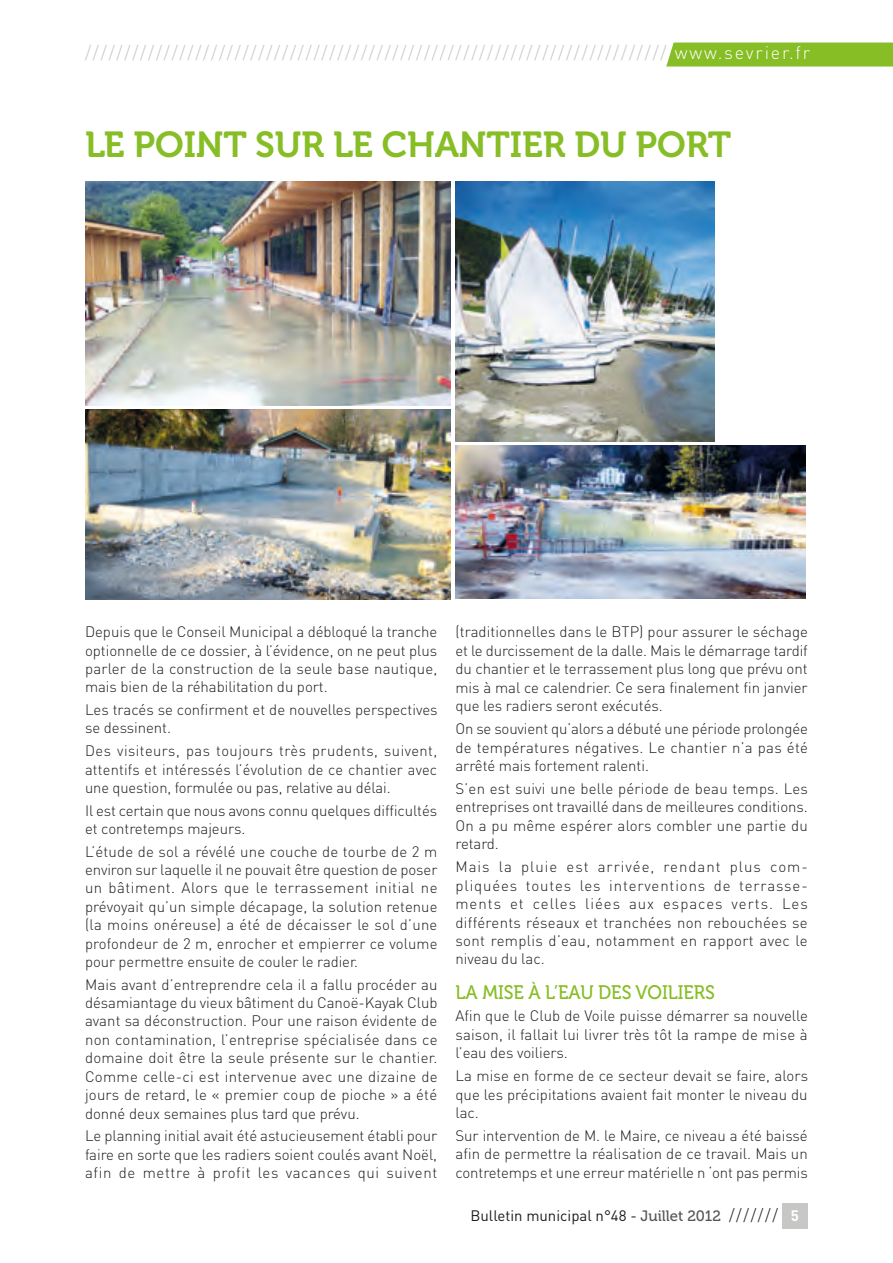
<style>
.page{position:relative;width:893px;height:1263px;background:#fff}
.page>*{position:absolute;margin:0;border:0;box-sizing:border-box;transform-origin:0 0}
.t1{font:36px "Museo 700";letter-spacing:-.005em;color:#87bd25}
.t2{font:19.5px "Museo 500";letter-spacing:-.005em;color:#87bd25;scale:.94 1}
.t3{font:300 18px "DIN";letter-spacing:.1em;color:#c7c7c6}
.t4{font:300 15px/18.5px "DIN";letter-spacing:-.005em;color:#1d1d1b;text-align:justify}
.t5{font:15px "DIN";color:#1d1d1b}
.s1{color:#fff}
.s2{font-family:"Museo 500";color:#575756}
.s3{font-weight:300;font-size:16.5px}
.s4{font-weight:700;color:#fff}
</style>
<div class="page">
<div style="left:783px;top:1203px;width:25px;height:26px;background:#c7c7c6"></div>
<div style="left:666px;top:43px;width:227px;height:24px;background:#87bd25"></div>
<img style="left:85px;top:409px;width:366px;height:190px">
<img style="left:455px;top:445px;width:350px;height:153px">
<img style="left:455px;top:182px;width:259px;height:259px">
<img style="left:85px;top:182px;width:366px;height:223px">
<p class="t3" style="left:85px;top:42px;width:727px">////////////////////////////////////////////////////////////////////////// <span class="s1">www.sevrier.fr</span></p>
<h1 class="t1" style="left:85px;top:124px;width:647px">LE POINT SUR LE CHANTIER DU PORT</h1>
<p class="t4" style="left:85px;top:622px;width:354px">Depuis que le Conseil Municipal a débloqué la tranche optionnelle de ce dossier, à l’évidence, on ne peut plus parler de la construction de la seule base nautique, mais bien de la réhabilitation du port.</p>
<p class="t4" style="left:85px;top:700px;width:354px">Les tracés se confirment et de nouvelles perspectives se dessinent.</p>
<p class="t4" style="left:85px;top:741px;width:354px">Des visiteurs, pas toujours très prudents, suivent, attentifs et intéressés l’évolution de ce chantier avec une question, formulée ou pas, relative au délai.</p>
<p class="t4" style="left:85px;top:801px;width:354px">Il est certain que nous avons connu quelques difficultés et contretemps majeurs.</p>
<p class="t4" style="left:85px;top:842px;width:354px">L’étude de sol a révélé une couche de tourbe de 2 m environ sur laquelle il ne pouvait être question de poser un bâtiment. Alors que le terrassement initial ne prévoyait qu’un simple décapage, la solution retenue (la moins onéreuse) a été de décaisser le sol d’une profondeur de 2 m, enrocher et empierrer ce volume pour permettre ensuite de couler le radier.</p>
<p class="t4" style="left:85px;top:975px;width:354px">Mais avant d’entreprendre cela il a fallu procéder au désamiantage du vieux bâtiment du Canoë-Kayak Club avant sa déconstruction. Pour une raison évidente de non contamination, l’entreprise spécialisée dans ce domaine doit être la seule présente sur le chantier.<br>Comme celle-ci est intervenue avec une dizaine de jours de retard, le « premier coup de pioche » a été donné deux semaines plus tard que prévu.</p>
<p class="t4" style="left:85px;top:1126px;width:354px">Le planning initial avait été astucieusement établi pour faire en sorte que les radiers soient coulés avant Noël, afin de mettre à profit les vacances qui suivent</p>
<p class="t4" style="left:455px;top:622px;width:354px">(traditionnelles dans le BTP) pour assurer le séchage et le durcissement de la dalle. Mais le démarrage tardif du chantier et le terrassement plus long que prévu ont mis à mal ce calendrier. Ce sera finalement fin janvier que les radiers seront exécutés.</p>
<p class="t4" style="left:455px;top:719px;width:354px">On se souvient qu’alors a débuté une période prolongée de températures négatives. Le chantier n’a pas été arrêté mais fortement ralenti.</p>
<p class="t4" style="left:455px;top:779px;width:354px">S’en est suivi une belle période de beau temps. Les entreprises ont travaillé dans de meilleures conditions.<br>On a pu même espérer alors combler une partie du retard.</p>
<p class="t4" style="left:455px;top:857px;width:354px">Mais la pluie est arrivée, rendant plus com&shy;pliquées toutes les interventions de terrasse&shy;ments et celles liées aux espaces verts. Les différents réseaux et tranchées non rebouchées se sont remplis d’eau, notamment en rapport avec le niveau du lac.</p>
<h2 class="t2" style="left:455px;top:981px;width:277px">LA MISE À L’EAU DES VOILIERS</h2>
<p class="t4" style="left:455px;top:1007px;width:354px">Afin que le Club de Voile puisse démarrer sa nouvelle saison, il fallait lui livrer très tôt la rampe de mise à l’eau des voiliers.</p>
<p class="t4" style="left:455px;top:1066px;width:354px">La mise en forme de ce secteur devait se faire, alors que les précipitations avaient fait monter le niveau du lac.</p>
<p class="t4" style="left:455px;top:1126px;width:354px">Sur intervention de M. le Maire, ce niveau a été baissé afin de permettre la réalisation de ce travail. Mais un contretemps et une erreur matérielle n ‘ont pas permis</p>
<p class="t5" style="left:470px;top:1206px;width:330px">Bulletin municipal n°48 - <span class="s2">JUILLET 2012</span> <span class="s3">///////</span> <span class="s4">5</span></p>
</div>
